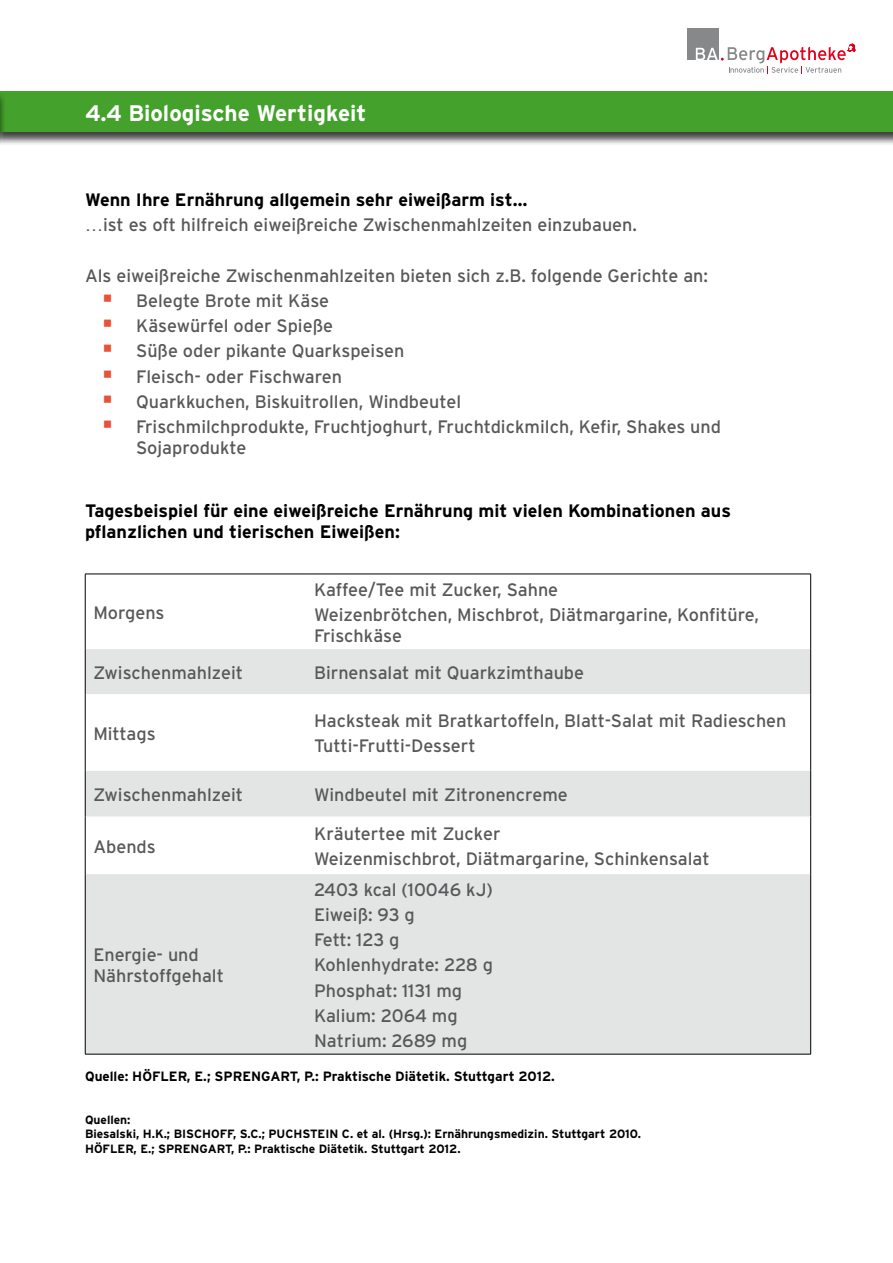
<style>
.page{position:relative;width:893px;height:1263px;background:#fff}
.page>*{position:absolute;margin:0;border:0;box-sizing:border-box;transform-origin:0 0}
.t1{font:700 22.5px "Interstate";color:#fff}
.t2{font:18px/25.2px "Interstate";color:#58585a}
.t3{font:700 18px/21px "Interstate";color:#000}
.t4{font:700 13.5px "Interstate";color:#000}
.t5{font:700 12px/14.4px "Interstate";color:#000}
.s1{font-weight:700;color:#000}
.s2{font-family:"Arial"}
</style>
<div class="page">
<div style="left:0;top:91px;width:893px;height:55px;background:#000;opacity:.75"></div>
<div style="left:0;top:92px;width:893px;height:40px;background:#44a12b"></div>
<div style="left:687px;top:29px;width:31px;height:31px;background:#87888a"></div>
<svg style="left:696px;top:44px;width:159px;height:30px"></svg>
<div style="left:0;top:91px;width:6px;height:55px;background:#000;opacity:.75"></div>
<svg style="left:86px;top:649px;width:724px;height:405px;fill:#e3e4e4"></svg>
<hr style="left:85px;top:574px;width:221px;height:1px;background:#000">
<hr style="left:85px;top:574px;width:1px;height:75px;background:#000">
<hr style="left:306px;top:574px;width:505px;height:1px;background:#000">
<hr style="left:810px;top:574px;width:1px;height:75px;background:#000">
<hr style="left:85px;top:649px;width:1px;height:45px;background:#000">
<hr style="left:810px;top:649px;width:1px;height:45px;background:#000">
<hr style="left:85px;top:694px;width:1px;height:77px;background:#000">
<hr style="left:810px;top:694px;width:1px;height:77px;background:#000">
<hr style="left:85px;top:771px;width:1px;height:45px;background:#000">
<hr style="left:810px;top:771px;width:1px;height:45px;background:#000">
<hr style="left:85px;top:816px;width:1px;height:58px;background:#000">
<hr style="left:810px;top:816px;width:1px;height:58px;background:#000">
<hr style="left:85px;top:874px;width:1px;height:180px;background:#000">
<hr style="left:810px;top:874px;width:1px;height:180px;background:#000">
<hr style="left:85px;top:1054px;width:221px;height:1px;background:#000">
<hr style="left:306px;top:1054px;width:505px;height:1px;background:#000">
<p class="t1" style="left:85px;top:101px;width:283px">4.4 Biologische Wertigkeit</p>
<p class="t2" style="left:85px;top:187px;width:553px"><span class="s1">Wenn Ihre Ernährung allgemein sehr eiweißarm ist…<br></span><span class="s2">…</span>ist es oft hilfreich eiweißreiche Zwischenmahlzeiten einzubauen.</p>
<p class="t2" style="left:136px;top:263px;width:586px;text-indent:-51px">Als eiweißreiche Zwischenmahlzeiten bieten sich z.B. folgende Gerichte an:<br>Belegte Brote mit Käse<br>Käsewürfel oder Spieße<br>Süße oder pikante Quarkspeisen<br>Fleisch- oder Fischwaren<br>Quarkkuchen, Biskuitrollen, Windbeutel<br>Frischmilchprodukte, Fruchtjoghurt, Fruchtdickmilch, Kefir, Shakes und</p>
<p class="t2" style="left:136px;top:435px;width:112px">Sojaprodukte</p>
<p class="t3" style="left:85px;top:500px;width:647px">Tagesbeispiel für eine eiweißreiche Ernährung mit vielen Kombinationen aus pflanzlichen und tierischen Eiweißen:</p>
<p class="t2" style="left:93px;top:600px;width:73px">Morgens</p>
<p class="t2" style="left:314px;top:577px;width:446px">Kaffee/Tee mit Zucker, Sahne<br>Weizenbrötchen, Mischbrot, Diätmargarine, Konfitüre,</p>
<p class="t2" style="left:314px;top:623px;width:89px">Frischkäse</p>
<p class="t2" style="left:93px;top:660px;width:151px">Zwischenmahlzeit</p>
<p class="t2" style="left:314px;top:660px;width:272px">Birnensalat mit Quarkzimthaube</p>
<p class="t2" style="left:93px;top:721px;width:64px">Mittags</p>
<p class="t2" style="left:314px;top:708px;width:474px">Hacksteak mit Bratkartoffeln, Blatt-Salat mit Radieschen<br>Tutti-Frutti-Dessert</p>
<p class="t2" style="left:93px;top:782px;width:151px">Zwischenmahlzeit</p>
<p class="t2" style="left:314px;top:782px;width:255px">Windbeutel mit Zitronencreme</p>
<p class="t2" style="left:93px;top:833px;width:64px">Abends</p>
<p class="t2" style="left:314px;top:821px;width:397px">Kräutertee mit Zucker<br>Weizenmischbrot, Diätmargarine, Schinkensalat</p>
<p class="t2" style="left:314px;top:876px;width:180px">2403 kcal (10046 kJ)<br>Eiweiß: 93 g<br>Fett: 123 g<br>Kohlenhydrate: 228 g<br>Phosphat: 1131 mg<br>Kalium: 2064 mg<br>Natrium: 2689 mg</p>
<p class="t4" style="left:85px;top:1068px;width:471px">Quelle: HÖFLER, E.; SPRENGART, P.: Praktische Diätetik. Stuttgart 2012.</p>
<p class="t5" style="left:85px;top:1112px;width:558px">Quellen:<br>Biesalski, H.K.; BISCHOFF, S.C.; PUCHSTEIN C. et al. (Hrsg.): Ernährungsmedizin. Stuttgart 2010.<br>HÖFLER, E.; SPRENGART, P.: Praktische Diätetik. Stuttgart 2012.</p>
<p class="t2" style="left:93px;top:944px;width:132px;line-height:21px">Energie- und<br>Nährstoffgehalt</p>
</div>
